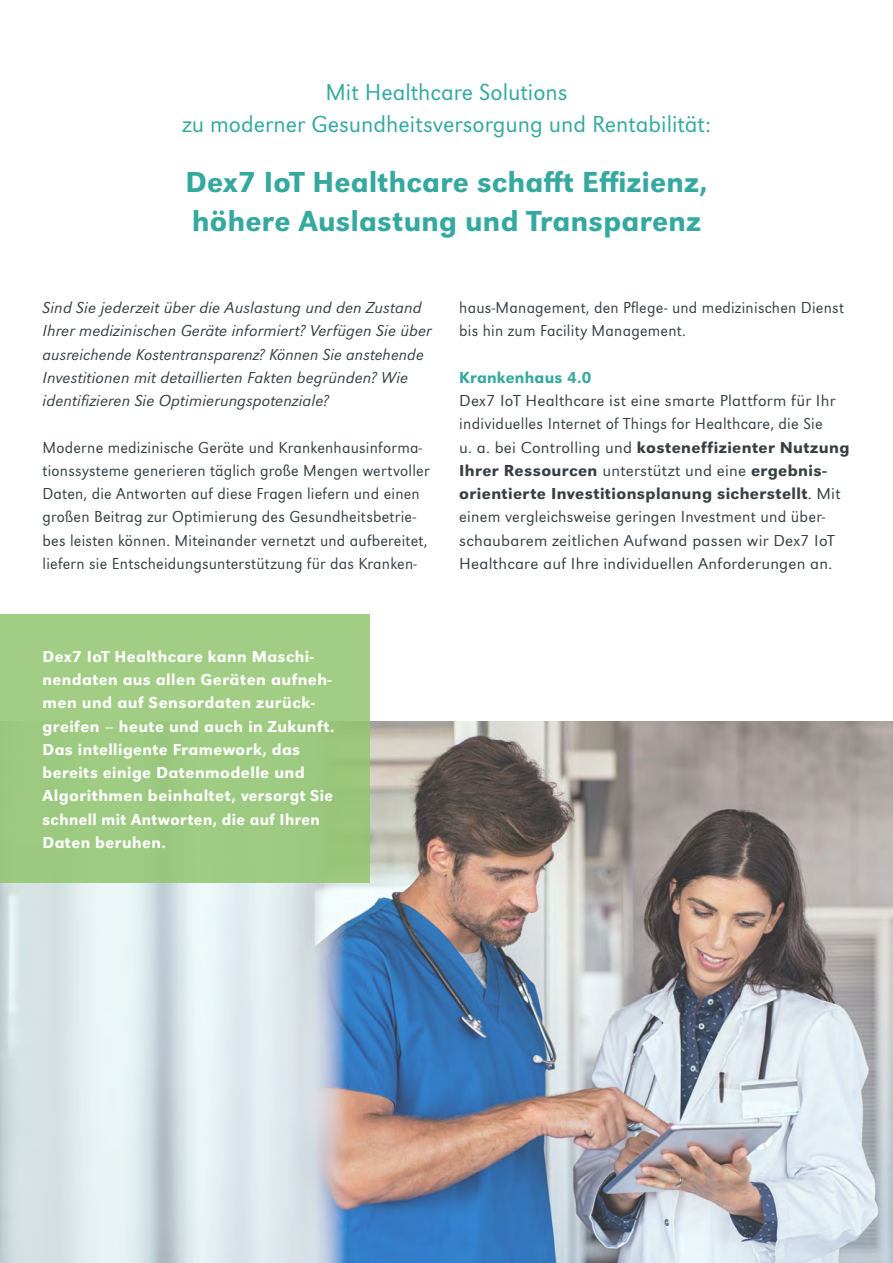
<style>
.page{position:relative;width:893px;height:1263px;background:#fff}
.page>*{position:absolute;margin:0;border:0;box-sizing:border-box;transform-origin:0 0}
.t1{font:500 30px/39px "URW Grotesk";letter-spacing:.01em;color:#35a99f}
.t2{font:300 24px/31.5px "URW Grotesk";color:#35a99f;text-align:center}
.t3{font:300 16.5px/23.2px "URW Grotesk";letter-spacing:.015em;color:#384044}
.t4{font:500 16.5px/23.2px "URW Grotesk";letter-spacing:.025em;color:#fff}
.t5{font:italic 300 16.5px/23.2px "URW Grotesk";letter-spacing:.01em;color:#384044}
.t6{font:500 16.5px "URW Grotesk";letter-spacing:.015em;color:#35a99f}
.s1{font-weight:500}
</style>
<div class="page">
<img style="left:0;top:721px;width:893px;height:542px">
<div style="left:0;top:614px;width:370px;height:268px;background:#9fcc82"></div>
<h2 class="t2" style="left:182px;top:77px;width:530px">Mit Healthcare Solutions<br>zu moderner Gesundheitsversorgung und Rentabilität:</h2>
<h1 class="t1" style="left:185px;top:162px;width:523px">Dex7 IoT Healthcare schafft Effizienz, höhere Auslastung und Transparenz</h1>
<p class="t5" style="left:43px;top:296px;width:391px">Sind Sie jederzeit über die Auslastung und den Zustand Ihrer medizinischen Geräte informiert? Verfügen Sie über ausreichende Kostentransparenz? Können Sie anstehende Investitionen mit detaillierten Fakten begründen? Wie identifizieren Sie Optimierungspotenziale?</p>
<p class="t3" style="left:43px;top:436px;width:388px">Moderne medizinische Geräte und Krankenhausinforma&shy;tionssysteme generieren täglich große Mengen wertvoller Daten, die Antworten auf diese Fragen liefern und einen großen Beitrag zur Optimierung des Gesundheitsbetrie&shy;bes leisten können. Miteinander vernetzt und aufbereitet, liefern sie Entscheidungsunterstützung für das Kranken-</p>
<p class="t3" style="left:459px;top:296px;width:386px">haus-Management, den Pflege- und medizinischen Dienst bis hin zum Facility Management.</p>
<p class="t6" style="left:459px;top:368px;width:134px">Krankenhaus 4.0</p>
<p class="t3" style="left:459px;top:389px;width:392px">Dex7 IoT Healthcare ist eine smarte Plattform für Ihr individuelles Internet of Things for Healthcare, die Sie<br>u. a. bei Controlling und <span class="s1">kosteneffizienter Nutzung Ihrer Ressourcen</span> unterstützt und eine <span class="s1">ergebnis&shy;orientierte Investitionsplanung sicherstellt</span>. Mit einem vergleichsweise geringen Investment und über&shy;schaubarem zeitlichen Aufwand passen wir Dex7 IoT Healthcare auf Ihre individuellen Anforderungen an.</p>
<p class="t4" style="left:43px;top:645px;width:294px">Dex7 IoT Healthcare kann Maschi&shy;nendaten aus allen Geräten aufneh&shy;men und auf Sensordaten zurück&shy;greifen – heute und auch in Zukunft.<br>Das intelligente Framework, das bereits einige Datenmodelle und<br>Algorithmen beinhaltet, versorgt Sie schnell mit Antworten, die auf Ihren<br>Daten beruhen.</p>
</div>
